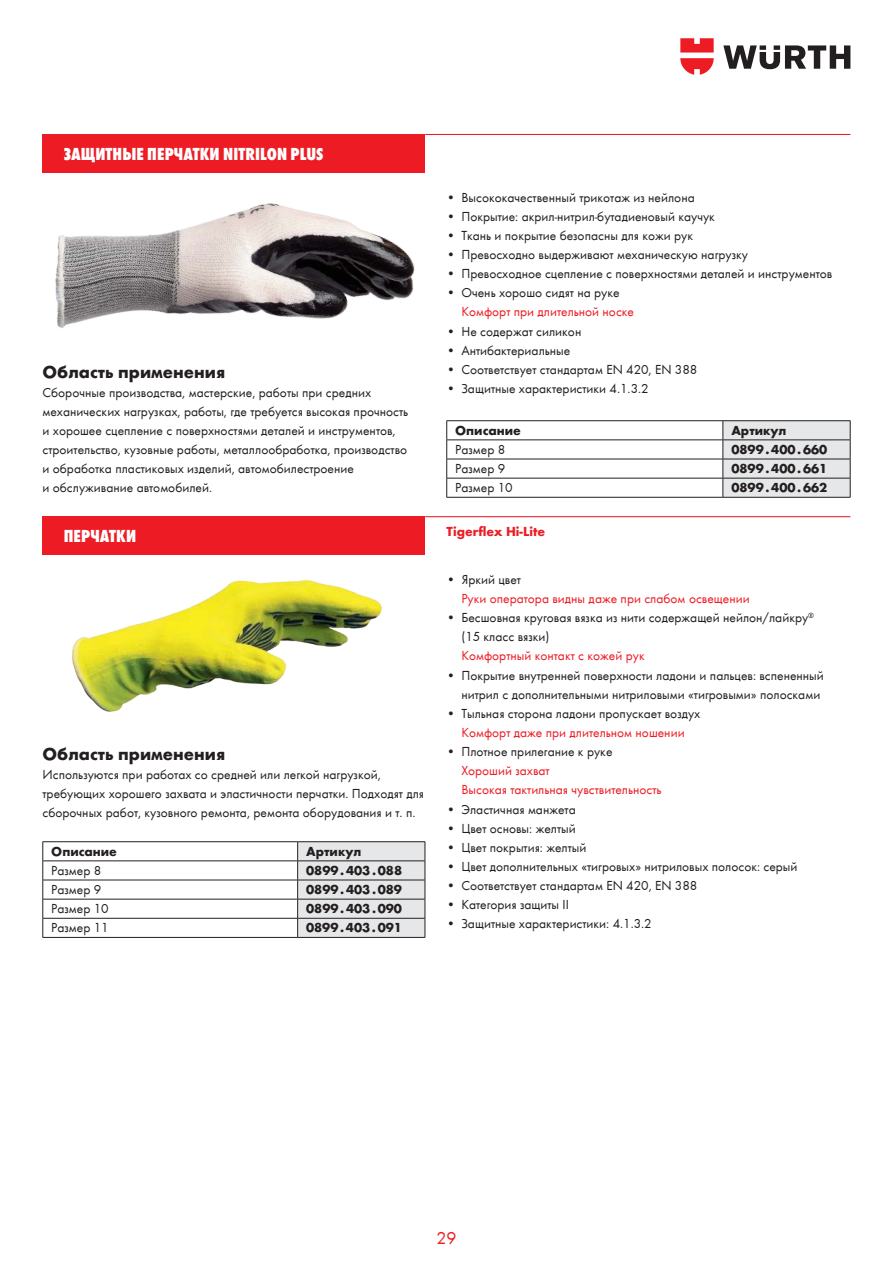
<style>
.page{position:relative;width:893px;height:1263px;background:#fff}
.page>*{position:absolute;margin:0;border:0;box-sizing:border-box;transform-origin:0 0}
.t1{font:800 condensed 18px "Wuerth";letter-spacing:.005em;color:#fff}
.t2{font:700 18px "Wuerth";color:#231f20}
.t3{font:18px "Wuerth";color:#ed1c24}
.t4{font:13.5px/19.2px "Wuerth";color:#231f20}
.t5{font:13.5px/19.2px "Wuerth";color:#ed1c24}
.t6{font:700 13.5px "Wuerth";color:#231f20}
.t7{font:700 13.5px "Wuerth";color:#ed1c24}
</style>
<div class="page">
<svg style="left:723px;top:45px;width:127px;height:24px"></svg>
<svg style="left:680px;top:38px;width:34px;height:37px"></svg>
<div style="left:43px;top:134px;width:382px;height:38px;background:#ed1c24"></div>
<hr style="left:425px;top:134px;width:425px;height:1px;background:#ed1c24">
<img style="left:55px;top:203px;width:360px;height:125px">
<hr style="left:446px;top:420px;width:277px;height:1px;background:#231f20">
<hr style="left:723px;top:420px;width:127px;height:1px;background:#231f20">
<hr style="left:446px;top:440px;width:277px;height:1px;background:#231f20">
<hr style="left:446px;top:459px;width:277px;height:1px;background:#231f20">
<hr style="left:446px;top:478px;width:277px;height:1px;background:#231f20">
<svg style="left:446px;top:421px;width:1px;height:76px"></svg>
<hr style="left:446px;top:497px;width:277px;height:1px;background:#231f20">
<svg style="left:723px;top:421px;width:128px;height:76px;background:#dbdbdc"></svg>
<hr style="left:723px;top:497px;width:127px;height:1px;background:#231f20">
<div style="left:43px;top:516px;width:382px;height:38px;background:#ed1c24"></div>
<hr style="left:425px;top:516px;width:425px;height:1px;background:#ed1c24">
<img style="left:72px;top:579px;width:310px;height:133px">
<hr style="left:43px;top:841px;width:255px;height:1px;background:#231f20">
<hr style="left:298px;top:841px;width:127px;height:1px;background:#231f20">
<hr style="left:43px;top:860px;width:255px;height:1px;background:#231f20">
<hr style="left:43px;top:880px;width:255px;height:1px;background:#231f20">
<hr style="left:43px;top:899px;width:255px;height:1px;background:#231f20">
<hr style="left:43px;top:918px;width:255px;height:1px;background:#231f20">
<svg style="left:43px;top:842px;width:1px;height:95px"></svg>
<hr style="left:43px;top:937px;width:255px;height:1px;background:#231f20">
<svg style="left:297px;top:842px;width:129px;height:95px;background:#d9dadb"></svg>
<hr style="left:298px;top:937px;width:127px;height:1px;background:#231f20">
<h1 class="t1" style="left:64px;top:142px;width:261px">ЗАЩИТНЫЕ ПЕРЧАТКИ NITRILON PLUS</h1>
<h1 class="t2" style="left:43px;top:358px;width:184px">Область применения</h1>
<p class="t4" style="left:43px;top:382px;width:367px">Сборочные производства, мастерские, работы при средних механических нагрузках, работы, где требуется высокая прочность и хорошее сцепление с поверхностями деталей и инструментов, строительство, кузовные работы, металлообработка, производство и обработка пластиковых изделий, автомобилестроение<br>и обслуживание автомобилей.</p>
<p class="t4" style="left:446px;top:187px;width:250px">• Высококачественный трикотаж из нейлона</p>
<p class="t4" style="left:446px;top:206px;width:270px">• Покрытие: акрил-нитрил-бутадиеновый каучук</p>
<p class="t4" style="left:446px;top:225px;width:248px">• Ткань и покрытие безопасны для кожи рук</p>
<p class="t4" style="left:446px;top:244px;width:303px">• Превосходно выдерживают механическую нагрузку</p>
<p class="t4" style="left:446px;top:263px;width:387px">• Превосходное сцепление с поверхностями деталей и инструментов</p>
<p class="t4" style="left:446px;top:283px;width:175px">• Очень хорошо сидят на руке</p>
<p class="t5" style="left:461px;top:302px;width:174px">Комфорт при длительной носке</p>
<p class="t4" style="left:446px;top:321px;width:136px">• Не содержат силикон</p>
<p class="t4" style="left:446px;top:340px;width:125px">• Антибактериальные</p>
<p class="t4" style="left:446px;top:359px;width:252px">• Соответствует стандартам EN 420, EN 388</p>
<p class="t4" style="left:446px;top:378px;width:204px">• Защитные характеристики 4.1.3.2</p>
<p class="t6" style="left:455px;top:420px;width:67px">Описание</p>
<p class="t6" style="left:731px;top:420px;width:57px">Артикул</p>
<p class="t4" style="left:455px;top:439px;width:52px">Размер 8</p>
<p class="t6" style="left:731px;top:439px;width:97px">0899 . 400 . 660</p>
<p class="t4" style="left:455px;top:458px;width:52px">Размер 9</p>
<p class="t6" style="left:731px;top:459px;width:97px">0899 . 400 . 661</p>
<p class="t4" style="left:455px;top:477px;width:59px">Размер 10</p>
<p class="t6" style="left:731px;top:478px;width:97px">0899 . 400 . 662</p>
<h1 class="t1" style="left:64px;top:524px;width:74px">ПЕРЧАТКИ</h1>
<p class="t7" style="left:446px;top:521px;width:100px">Tigerflex Hi-Lite</p>
<h1 class="t2" style="left:43px;top:740px;width:184px">Область применения</h1>
<p class="t4" style="left:43px;top:764px;width:383px">Используются при работах со средней или легкой нагрузкой, требующих хорошего захвата и эластичности перчатки. Подходят для сборочных работ, кузовного ремонта, ремонта оборудования и т. п.</p>
<p class="t6" style="left:51px;top:841px;width:67px">Описание</p>
<p class="t6" style="left:306px;top:841px;width:57px">Артикул</p>
<p class="t4" style="left:51px;top:860px;width:52px">Размер 8</p>
<p class="t6" style="left:306px;top:860px;width:97px">0899 . 403 . 088</p>
<p class="t4" style="left:51px;top:879px;width:52px">Размер 9</p>
<p class="t6" style="left:306px;top:879px;width:97px">0899 . 403 . 089</p>
<p class="t4" style="left:51px;top:898px;width:59px">Размер 10</p>
<p class="t6" style="left:306px;top:899px;width:97px">0899 . 403 . 090</p>
<p class="t4" style="left:51px;top:917px;width:59px">Размер 11</p>
<p class="t6" style="left:306px;top:918px;width:97px">0899 . 403 . 091</p>
<p class="t4" style="left:446px;top:569px;width:76px">• Яркий цвет</p>
<p class="t5" style="left:461px;top:588px;width:290px">Руки оператора видны даже при слабом освещении</p>
<p class="t4" style="left:461px;top:607px;width:354px;text-indent:-15px">• Бесшовная круговая вязка из нити содержащей нейлон/лайкру<sup>® </sup>(15 класс вязки)</p>
<p class="t5" style="left:461px;top:646px;width:185px">Комфортный контакт с кожей рук</p>
<p class="t4" style="left:446px;top:665px;width:379px;text-align:right">• Покрытие внутренней поверхности ладони и пальцев: вспененный нитрил с дополнительными нитриловыми «тигровыми» полосками</p>
<p class="t4" style="left:446px;top:703px;width:255px">• Тыльная сторона ладони пропускает воздух</p>
<p class="t5" style="left:461px;top:722px;width:225px">Комфорт даже при длительном ношении</p>
<p class="t4" style="left:446px;top:741px;width:167px">• Плотное прилегание к руке</p>
<p class="t5" style="left:461px;top:760px;width:202px">Хороший захват<br>Высокая тактильная чувствительность</p>
<p class="t4" style="left:446px;top:799px;width:131px">• Эластичная манжета</p>
<p class="t4" style="left:446px;top:818px;width:131px">• Цвет основы: желтый</p>
<p class="t4" style="left:446px;top:837px;width:141px">• Цвет покрытия: желтый</p>
<p class="t4" style="left:446px;top:856px;width:353px">• Цвет дополнительных «тигровых» нитриловых полосок: серый</p>
<p class="t4" style="left:446px;top:875px;width:252px">• Соответствует стандартам EN 420, EN 388</p>
<p class="t4" style="left:446px;top:894px;width:124px">• Категория защиты II</p>
<p class="t4" style="left:446px;top:913px;width:207px">• Защитные характеристики: 4.1.3.2</p>
<h1 class="t3" style="left:436px;top:1225px;width:21px">29</h1>
</div>
